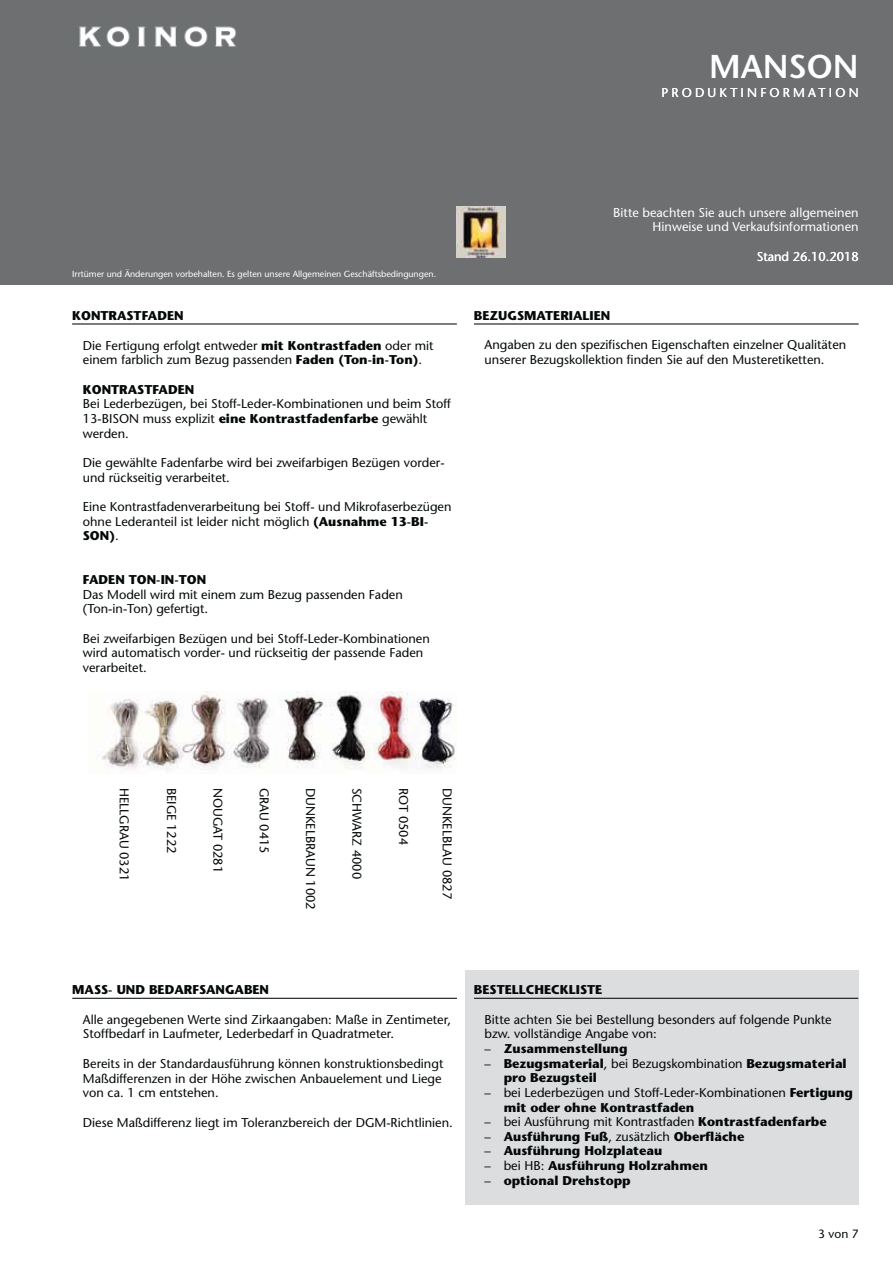
<style>
.page{position:relative;width:893px;height:1263px;background:#fff}
.page>*{position:absolute;margin:0;border:0;box-sizing:border-box;transform-origin:0 0}
.t1{font:600 33px "Stone Sans";color:#fff}
.t2{font:12.75px/14.7px "Stone Sans";color:#040809}
.t3{font:700 12.75px/14.7px "Stone Sans";color:#040809}
.t4{font:12.75px/14.7px "Stone Sans";color:#fff;text-align:right}
.t5{font:12.75px "Stone Sans";letter-spacing:.25em;color:#fff}
.t6{font:12px "Stone Sans";color:#040809}
.t7{font:8.85px "Stone Sans";color:#fff}
.s1{font-weight:700}
.s2{font-weight:400}
</style>
<div class="page">
<div style="left:0;top:0;width:893px;height:285px;background:#6d6f71"></div>
<img style="left:78px;top:26px;width:158px;height:21px">
<img style="left:457px;top:206px;width:49px;height:51px">
<div style="left:465px;top:970px;width:394px;height:235px;background:#dcddde"></div>
<hr style="left:474px;top:998px;width:384px;height:1px;background:#040809">
<hr style="left:72px;top:323px;width:385px;height:2px;background:#040809">
<img style="left:97px;top:692px;width:359px;height:81px">
<hr style="left:474px;top:323px;width:385px;height:2px;background:#040809">
<hr style="left:72px;top:998px;width:385px;height:1px;background:#040809">
<h1 class="t1" style="left:709px;top:54px;width:151px">MANSON</h1>
<p class="t5" style="left:661px;top:88px;width:199px">PRODUKTINFORMATION</p>
<p class="t7" style="left:72px;top:270px;width:365px">Irrtümer und Änderungen vorbehalten. Es gelten unsere Allgemeinen Geschäftsbedingungen.</p>
<p class="t3" style="left:72px;top:310px;width:113px">KONTRASTFADEN</p>
<p class="t2" style="left:83px;top:339px;width:352px">Die Fertigung erfolgt entweder <span class="s1">mit Kontrastfaden</span> oder mit einem farblich zum Bezug passenden <span class="s1">Faden (Ton-in-Ton)</span>.</p>
<p class="t3" style="left:83px;top:383px;width:113px">KONTRASTFADEN</p>
<p class="t2" style="left:83px;top:398px;width:370px">Bei Lederbezügen, bei Stoff-Leder-Kombinationen und beim Stoff<br>13-BISON muss explizit <span class="s1">eine Kontrastfadenfarbe</span> gewählt werden.</p>
<p class="t2" style="left:83px;top:457px;width:363px">Die gewählte Fadenfarbe wird bei zweifarbigen Bezügen vorder&shy;und rückseitig verarbeitet.</p>
<p class="t2" style="left:83px;top:500px;width:370px">Eine Kontrastfadenverarbeitung bei Stoff- und Mikrofaserbezügen ohne Lederanteil ist leider nicht möglich <span class="s1">(Ausnahme 13-BI-<br>SON)</span>.</p>
<p class="t3" style="left:83px;top:574px;width:125px">FADEN TON-IN-TON</p>
<p class="t2" style="left:83px;top:588px;width:321px">Das Modell wird mit einem zum Bezug passenden Faden (Ton-in-Ton) gefertigt.</p>
<p class="t2" style="left:83px;top:632px;width:348px">Bei zweifarbigen Bezügen und bei Stoff-Leder-Kombinationen wird automatisch vorder- und rückseitig der passende Faden verarbeitet.</p>
<p class="t4" style="left:613px;top:206px;width:247px">Bitte beachten Sie auch unsere allgemeinen<br>Hinweise und Verkaufsinformationen</p>
<p class="t4" style="left:757px;top:251px;width:103px">Stand 26.10.2018</p>
<p class="t3" style="left:474px;top:310px;width:138px">BEZUGSMATERIALIEN</p>
<p class="t2" style="left:485px;top:339px;width:363px">Angaben zu den spezifischen Eigenschaften einzelner Qualitäten unserer Bezugskollektion finden Sie auf den Musteretiketten.</p>
<p class="t2" style="left:130px;top:788px;width:95px;rotate:90deg">HELLGRAU 0321</p>
<p class="t2" style="left:178px;top:788px;width:67px;rotate:90deg">BEIGE 1222</p>
<p class="t2" style="left:224px;top:788px;width:87px;rotate:90deg">NOUGAT 0281</p>
<p class="t2" style="left:270px;top:788px;width:68px;rotate:90deg">GRAU 0415</p>
<p class="t2" style="left:317px;top:788px;width:124px;rotate:90deg">DUNKELBRAUN 1002</p>
<p class="t2" style="left:363px;top:788px;width:93px;rotate:90deg">SCHWARZ 4000</p>
<p class="t2" style="left:409px;top:788px;width:59px;rotate:90deg">ROT 0504</p>
<p class="t2" style="left:453px;top:788px;width:113px;rotate:90deg">DUNKELBLAU 0827</p>
<p class="t3" style="left:72px;top:984px;width:198px">MASS- UND BEDARFSANGABEN</p>
<p class="t2" style="left:83px;top:1013px;width:370px">Alle angegebenen Werte sind Zirkaangaben: Maße in Zentimeter,<br>Stoffbedarf in Laufmeter, Lederbedarf in Quadratmeter.</p>
<p class="t2" style="left:83px;top:1058px;width:362px">Bereits in der Standardausführung können konstruktionsbedingt<br>Maßdifferenzen in der Höhe zwischen Anbauelement und Liege von ca. 1 cm entstehen.</p>
<p class="t2" style="left:83px;top:1116px;width:371px">Diese Maßdifferenz liegt im Toleranzbereich der DGM-Richtlinien.</p>
<p class="t3" style="left:474px;top:984px;width:130px">BESTELLCHECKLISTE</p>
<p class="t2" style="left:485px;top:1013px;width:349px">Bitte achten Sie bei Bestellung besonders auf folgende Punkte bzw. vollständige Angabe von:</p>
<p class="t3" style="left:485px;top:1043px;width:144px"><span class="s2">–</span> Zusammenstellung</p>
<p class="t3" style="left:504px;top:1057px;width:344px;text-indent:-19px"><span class="s2">–</span> Bezugsmaterial<span class="s2">, bei Bezugskombination</span> Bezugsmaterial pro Bezugsteil</p>
<p class="t2" style="left:504px;top:1086px;width:351px;text-indent:-19px">– bei Lederbezügen und Stoff-Leder-Kombinationen <span class="s1">Fertigung mit oder ohne Kontrastfaden</span></p>
<p class="t2" style="left:485px;top:1116px;width:344px">– bei Ausführung mit Kontrastfaden <span class="s1">Kontrastfadenfarbe</span></p>
<p class="t3" style="left:485px;top:1130px;width:261px"><span class="s2">–</span> Ausführung Fuß<span class="s2">, zusätzlich</span> Oberfläche</p>
<p class="t3" style="left:485px;top:1145px;width:179px"><span class="s2">–</span> Ausführung Holzplateau</p>
<p class="t3" style="left:485px;top:1160px;width:225px"><span class="s2">– bei HB:</span> Ausführung Holzrahmen</p>
<p class="t3" style="left:485px;top:1174px;width:148px"><span class="s2">–</span> optional Drehstopp</p>
<p class="t6" style="left:818px;top:1229px;width:42px">3 von 7</p>
</div>
